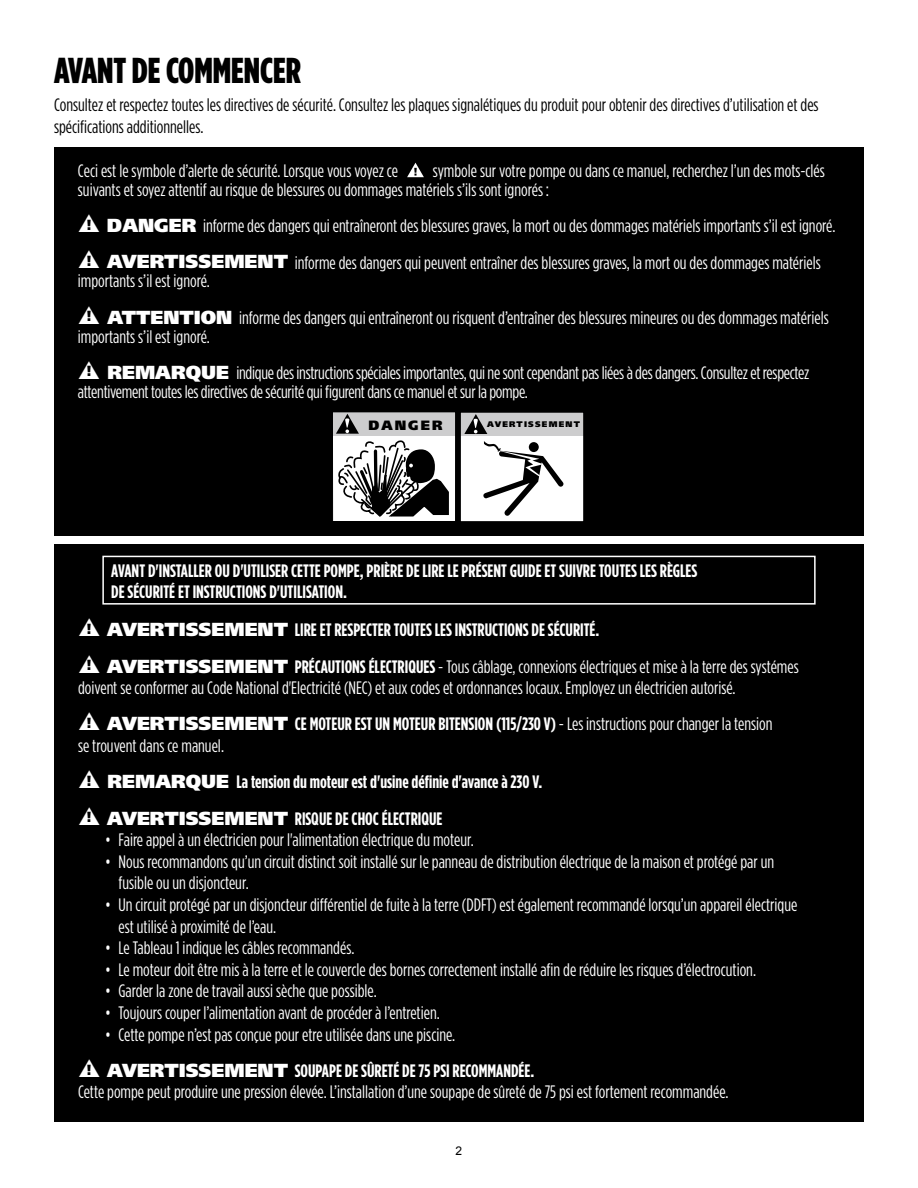
<style>
.page{position:relative;width:918px;height:1188px;background:#fff}
.page>*{position:absolute;margin:0;border:0;box-sizing:border-box;transform-origin:0 0}
.t1{font:900 36px "Gotham Condensed";color:#000}
.t2{font:900 21.3px "Frutiger LT Std";color:#000;scale:.84 1}
.t3{font:900 20.1px "Frutiger LT Std";color:#000;scale:.84 1}
.t4{font:18px/21.6px "Gotham Condensed";color:#fff}
.t5{font:700 18px/21.6px "Gotham Condensed";color:#fff}
.t6{font:18px/21.6px "Gotham Condensed";color:#000}
.t7{font:900 13.5px "Frutiger LT Std";letter-spacing:.15em;color:#000}
.t8{font:12px "Arial";color:#000}
.t9{font:900 8.1px "Frutiger LT Std";letter-spacing:.15em;color:#000}
.s1{font-family:"Frutiger LT Std";font-weight:900;font-size:14.7px;color:#000}
.s2{font-family:"Frutiger LT Std";font-weight:900;font-size:18.9px}
.s3{font-weight:700}
</style>
<div class="page">
<div style="left:54px;top:544px;width:810px;height:578px;background:#000"></div>
<div style="left:102px;top:556px;width:714px;height:49px;border:2px solid #fff"></div>
<div style="left:54px;top:148px;width:810px;height:388px;background:#000"></div>
<svg style="left:407px;top:163px;width:17px;height:14px"></svg>
<div style="left:332px;top:412px;width:124px;height:110px;background:#fff"></div>
<div style="left:460px;top:412px;width:124px;height:109px;background:#fff"></div>
<div style="left:332px;top:412px;width:124px;height:23px;background:#cdcdce"></div>
<div style="left:332px;top:411px;width:124px;height:111px;border:1px solid #000"></div>
<svg style="left:336px;top:414px;width:114px;height:103px"></svg>
<div style="left:460px;top:412px;width:124px;height:24px;background:#cdcdce"></div>
<svg style="left:483px;top:441px;width:80px;height:75px"></svg>
<div style="left:460px;top:412px;width:124px;height:110px;border:1px solid #000"></div>
<svg style="left:464px;top:414px;width:23px;height:20px"></svg>
<h1 class="t1" style="left:54px;top:49px;width:249px">AVANT DE COMMENCER</h1>
<p class="t6" style="left:54px;top:94px;width:766px">Consultez et respectez toutes les directives de sécurité. Consultez les plaques signalétiques du produit pour obtenir des directives d’utilisation et des spécifications additionnelles.</p>
<p class="t4" style="left:78px;top:162px;width:749px;line-height:18.5px;text-indent:355px">symbole sur votre pompe ou dans ce manuel, recherchez l’un des mots-clés suivants et soyez attentif au risque de blessures ou dommages matériels s’ils sont ignorés :</p>
<p class="t4" style="left:78px;top:160px;width:322px">Ceci est le symbole d’alerte de sécurité. Lorsque vous voyez ce</p>
<p class="t4" style="left:78px;top:215px;width:759px">▲ <span class="s1">!</span> <span class="s2">DANGER</span> informe des dangers qui entraîneront des blessures graves, la mort ou des dommages matériels importants s’il est ignoré.</p>
<p class="t4" style="left:78px;top:252px;width:744px">▲ <sup>!</sup> <span class="s2">AVERTISSEMENT</span> informe des dangers qui peuvent entraîner des blessures graves, la mort ou des dommages matériels</p>
<p class="t4" style="left:78px;top:270px;width:133px">importants s’il est ignoré.</p>
<p class="t4" style="left:78px;top:307px;width:752px">▲ <sup>!</sup> <span class="s2">ATTENTION</span> informe des dangers qui entraîneront ou risquent d’entraîner des blessures mineures ou des dommages matériels</p>
<p class="t4" style="left:78px;top:325px;width:133px">importants s’il est ignoré.</p>
<p class="t3" style="left:97px;top:335px;width:10px">!</p>
<p class="t4" style="left:78px;top:362px;width:733px">▲ <sup>!</sup> <span class="s2">REMARQUE</span> indique des instructions spéciales importantes, qui ne sont cependant pas liées à des dangers. Consultez et respectez</p>
<p class="t4" style="left:78px;top:380px;width:451px">attentivement toutes les directives de sécurité qui figurent dans ce manuel et sur la pompe.</p>
<p class="t2" style="left:97px;top:391px;width:11px">!</p>
<p class="t7" style="left:368px;top:417px;width:76px">DANGER</p>
<p class="t9" style="left:487px;top:420px;width:94px">AVERTISSEMENT</p>
<p class="t5" style="left:111px;top:559px;width:588px">AVANT D'INSTALLER OU D'UTILISER CETTE POMPE, PRIÈRE DE LIRE LE PRÉSENT GUIDE ET SUIVRE TOUTES LES RÈGLES<br>DE SÉCURITÉ ET INSTRUCTIONS D'UTILISATION.</p>
<p class="t5" style="left:78px;top:619px;width:523px">▲ <span class="s1">!</span> <span class="s2">AVERTISSEMENT</span> LIRE ET RESPECTER TOUTES LES INSTRUCTIONS DE SÉCURITÉ.</p>
<p class="t4" style="left:78px;top:655px;width:722px">▲ <span class="s1">!</span> <span class="s2">AVERTISSEMENT</span> <span class="s3">PRÉCAUTIONS ÉLECTRIQUES</span> - Tous câblage, connexions électriques et mise à la terre des systémes doivent se conformer au Code National d'Electricité (NEC) et aux codes et ordonnances locaux. Employez un électricien autorisé.</p>
<p class="t4" style="left:78px;top:713px;width:696px">▲ <span class="s1">!</span> <span class="s2">AVERTISSEMENT</span> <span class="s3">CE MOTEUR EST UN MOTEUR BITENSION (115/230 V)</span> - Les instructions pour changer la tension se trouvent dans ce manuel.</p>
<p class="t5" style="left:78px;top:771px;width:466px">▲ <span class="s1">!</span> <span class="s2">REMARQUE</span> La tension du moteur est d'usine définie d'avance à 230 V.</p>
<p class="t5" style="left:78px;top:807px;width:366px">▲ <span class="s1">!</span> <span class="s2">AVERTISSEMENT</span> RISQUE DE CHOC ÉLECTRIQUE</p>
<p class="t4" style="left:105px;top:829px;width:370px">• Faire appel à un électricien pour l'alimentation électrique du moteur.</p>
<p class="t4" style="left:119px;top:850px;width:657px;text-indent:-14px">• Nous recommandons qu’un circuit distinct soit installé sur le panneau de distribution électrique de la maison et protégé par un fusible ou un disjoncteur.</p>
<p class="t4" style="left:119px;top:894px;width:680px;text-indent:-14px">• Un circuit protégé par un disjoncteur différentiel de fuite à la terre (DDFT) est également recommandé lorsqu’un appareil électrique est utilisé à proximité de l’eau.</p>
<p class="t4" style="left:105px;top:937px;width:251px">• Le Tableau 1 indique les câbles recommandés.</p>
<p class="t4" style="left:105px;top:958px;width:652px">• Le moteur doit être mis à la terre et le couvercle des bornes correctement installé afin de réduire les risques d’électrocution.</p>
<p class="t4" style="left:105px;top:980px;width:273px">• Garder la zone de travail aussi sèche que possible.</p>
<p class="t4" style="left:105px;top:1002px;width:336px">• Toujours couper l’alimentation avant de procéder à l’entretien.</p>
<p class="t4" style="left:105px;top:1023px;width:352px">• Cette pompe n’est pas conçue pour etre utilisée dans une piscine.</p>
<p class="t4" style="left:78px;top:1059px;width:652px">▲ <span class="s1">!</span> <span class="s2">AVERTISSEMENT</span> <span class="s3">SOUPAPE DE SÛRETÉ DE 75 PSI RECOMMANDÉE.<br></span>Cette pompe peut produire une pression élevée. L’installation d’une soupape de sûreté de 75 psi est fortement recommandée.</p>
<p class="t8" style="left:456px;top:1143px;width:8px">2</p>
</div>
